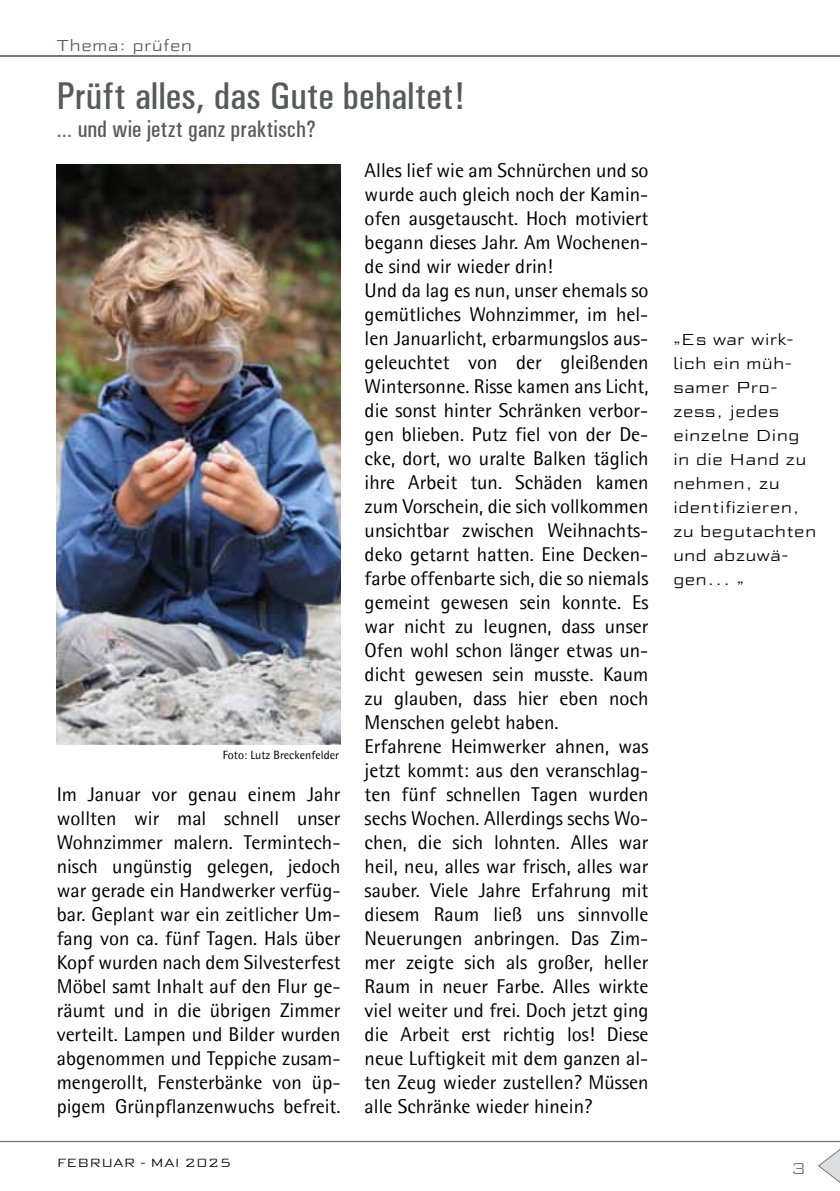
<style>
.page{position:relative;width:840px;height:1191px;background:#fff}
.page>*{position:absolute;margin:0;border:0;box-sizing:border-box;transform-origin:0 0}
.t1{font:500 condensed 38.8px "Univers";color:#58595b}
.t2{font:500 condensed 24px "Univers";color:#58595b}
.t3{font:20px/24px "Agfa Rotis Semisans";color:#000;text-align:justify}
.t4{font:300 16px/24px "Morris Sans Com";color:#000}
.t5{font:300 16px "Morris Sans Com";color:#58595b}
.t6{font:300 16px "Morris Sans Com";color:#77787b}
.t7{font:12px "Agfa Rotis Semisans";color:#000}
.t8{font:300 12px "Morris Sans Com";color:#000}
</style>
<div class="page">
<svg style="left:0;top:1140px;width:839px;height:42px"></svg>
<hr style="left:0;top:56px;width:839px;height:1px;background:#77787b">
<img style="left:57px;top:165px;width:283px;height:579px">
<p class="t5" style="left:56px;top:34px;width:138px">Thema: prüfen</p>
<h1 class="t1" style="left:56px;top:73px;width:410px">Prüft alles, das Gute behaltet!</h1>
<p class="t2" style="left:56px;top:114px;width:261px">… und wie jetzt ganz praktisch?</p>
<p class="t7" style="left:223px;top:747px;width:118px">Foto: Lutz Breckenfelder</p>
<p class="t3" style="left:57px;top:782px;width:285px">Im Januar vor genau einem Jahr wollten wir mal schnell unser Wohnzimmer malern. Termintech&shy;nisch ungünstig gelegen, jedoch war gerade ein Handwerker verfüg&shy;bar. Geplant war ein zeitlicher Um&shy;fang von ca. fünf Tagen. Hals über Kopf wurden nach dem Silvesterfest Möbel samt Inhalt auf den Flur ge&shy;räumt und in die übrigen Zimmer verteilt. Lampen und Bilder wurden abgenommen und Teppiche zusam&shy;mengerollt, Fensterbänke von üp&shy;pigem Grünpflanzenwuchs befreit.</p>
<p class="t8" style="left:57px;top:1154px;width:176px">Februar - Mai 2025</p>
<p class="t3" style="left:364px;top:158px;width:285px;text-align:left">Alles lief wie am Schnürchen und so wurde auch gleich noch der Kamin&shy;ofen ausgetauscht. Hoch motiviert begann dieses Jahr. Am Wochenen&shy;de sind wir wieder drin!<br>Und da lag es nun, unser ehemals so gemütliches Wohnzimmer, im hel&shy;len Januarlicht, erbarmungslos aus&shy;geleuchtet von der gleißenden Wintersonne. Risse kamen ans Licht, die sonst hinter Schränken verbor&shy;gen blieben. Putz fiel von der De&shy;cke, dort, wo uralte Balken täglich ihre Arbeit tun. Schäden kamen zum Vorschein, die sich vollkommen unsichtbar zwischen Weihnachts&shy;deko getarnt hatten. Eine Decken&shy;farbe offenbarte sich, die so niemals gemeint gewesen sein konnte. Es war nicht zu leugnen, dass unser Ofen wohl schon länger etwas un&shy;dicht gewesen sein musste. Kaum zu glauben, dass hier eben noch Menschen gelebt haben.<br>Erfahrene Heimwerker ahnen, was jetzt kommt: aus den veranschlag&shy;ten fünf schnellen Tagen wurden sechs Wochen. Allerdings sechs Wo&shy;chen, die sich lohnten. Alles war heil, neu, alles war frisch, alles war sauber. Viele Jahre Erfahrung mit diesem Raum ließ uns sinnvolle Neuerungen anbringen. Das Zim&shy;mer zeigte sich als großer, heller Raum in neuer Farbe. Alles wirkte viel weiter und frei. Doch jetzt ging die Arbeit erst richtig los! Diese neue Luftigkeit mit dem ganzen al&shy;ten Zeug wieder zustellen? Müssen alle Schränke wieder hinein?</p>
<p class="t4" style="left:672px;top:326px;width:145px">„E s war wirk&shy;lich ein müh&shy;samer Pro&shy;zess, jedes einzelne Ding in die H and zu nehmen, zu identifizieren, zu begutachten und abzuwä&shy;gen... „</p>
<p class="t6" style="left:790px;top:1157px;width:17px">3</p>
</div>
